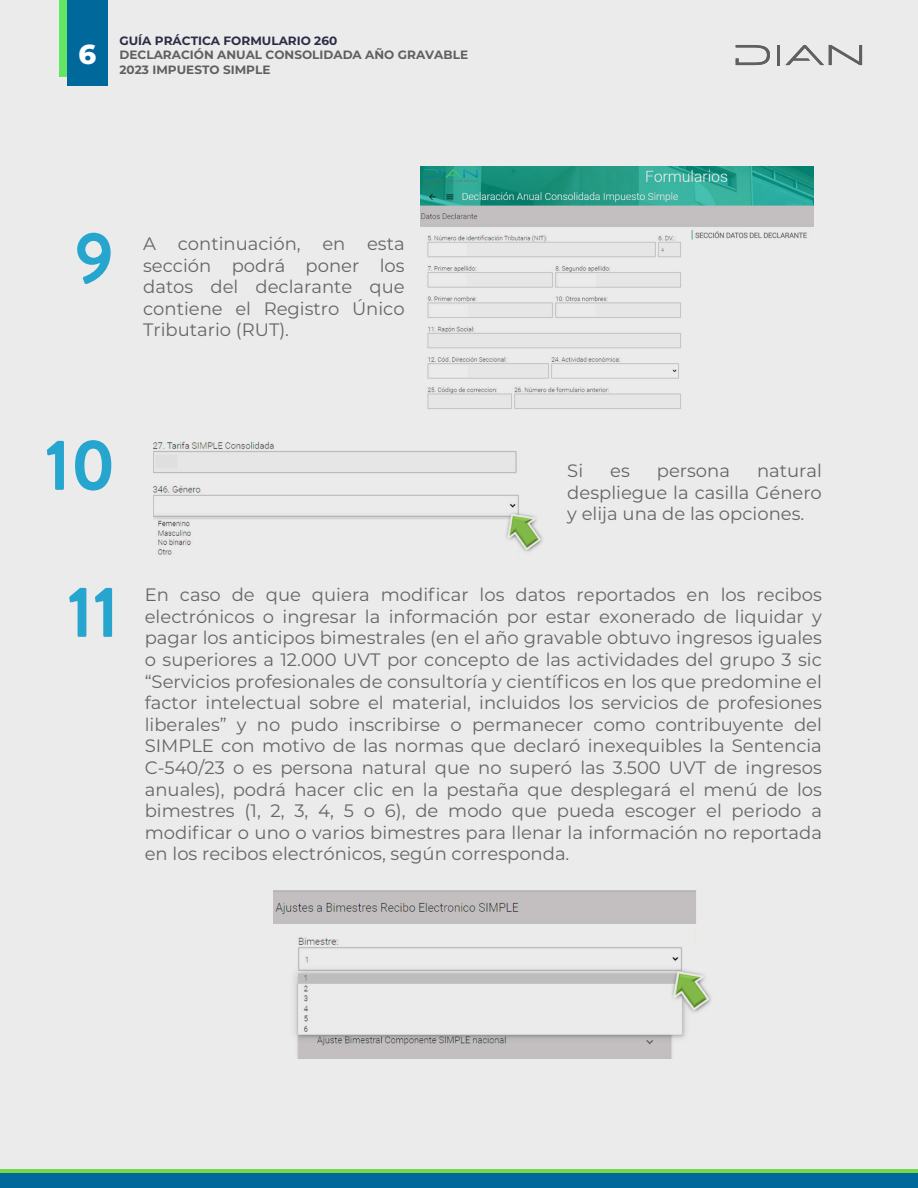
<style>
.page{position:relative;width:918px;height:1188px;background:#ebebeb}
.page>*{position:absolute;margin:0;border:0;box-sizing:border-box;transform-origin:0 0}
.t1{font:700 72px "Brandon Grotesque";color:#26a6cf}
.t2{font:800 27.45px "Montserrat";color:#fff}
.t3{font:18px/21.6px "Montserrat";color:#666;text-align:justify}
.t4{font:700 12px/14.4px "Montserrat";color:#606060}
.t5{font:700 12px "Montserrat";color:#2b2d45}
</style>
<div class="page">
<svg style="left:0;top:1169px;width:918px;height:5px;fill:#78d64b"></svg>
<div style="left:0;top:1174px;width:918px;height:14px;background:#00689a"></div>
<div style="left:59px;top:0;width:12px;height:77px;background:#64e664"></div>
<div style="left:67px;top:0;width:41px;height:86px;background:#00689a"></div>
<svg style="left:736px;top:45px;width:34px;height:20px"></svg>
<hr style="left:777px;top:45px;width:3px;height:20px;background:#606060">
<svg style="left:786px;top:45px;width:76px;height:20px"></svg>
<img style="left:420px;top:167px;width:394px;height:242px">
<img style="left:154px;top:441px;width:389px;height:114px">
<img style="left:274px;top:891px;width:437px;height:168px">
<h2 class="t2" style="left:79px;top:34px;width:19px">6</h2>
<p class="t5" style="left:120px;top:32px;width:219px">GUÍA PRÁCTICA FORMULARIO 260</p>
<p class="t4" style="left:120px;top:47px;width:350px">DECLARACIÓN ANUAL CONSOLIDADA AÑO GRAVABLE<br>2023 IMPUESTO SIMPLE</p>
<h1 class="t1" style="left:75px;top:208px;width:40px">9</h1>
<p class="t3" style="left:143px;top:232px;width:263px">A continuación, en esta sección podrá poner los datos del declarante que contiene el Registro Único Tributario (RUT).</p>
<h1 class="t1" style="left:45px;top:415px;width:72px">10</h1>
<p class="t3" style="left:567px;top:459px;width:256px;text-indent:190px">natural despliegue la casilla Género y elija una de las opciones.</p>
<p class="t3" style="left:567px;top:459px;width:17px">Si</p>
<p class="t3" style="left:610px;top:459px;width:21px">es</p>
<p class="t3" style="left:657px;top:459px;width:75px">persona</p>
<h1 class="t1" style="left:67px;top:562px;width:53px">11</h1>
<p class="t3" style="left:145px;top:583px;width:679px">En caso de que quiera modificar los datos reportados en los recibos electrónicos o ingresar la información por estar exonerado de liquidar y pagar los anticipos bimestrales (en el año gravable obtuvo ingresos iguales o superiores a 12.000 UVT por concepto de las actividades del grupo 3 sic “Servicios profesionales de consultoría y científicos en los que predomine el factor intelectual sobre el material, incluidos los servicios de profesiones liberales” y no pudo inscribirse o permanecer como contribuyente del SIMPLE con motivo de las normas que declaró inexequibles la Sentencia C-540/23 o es persona natural que no superó las 3.500 UVT de ingresos anuales), podrá hacer clic en la pestaña que desplegará el menú de los bimestres (1, 2, 3, 4, 5 o 6), de modo que pueda escoger el periodo a modificar o uno o varios bimestres para llenar la información no reportada en los recibos electrónicos, según corresponda.</p>
</div>
